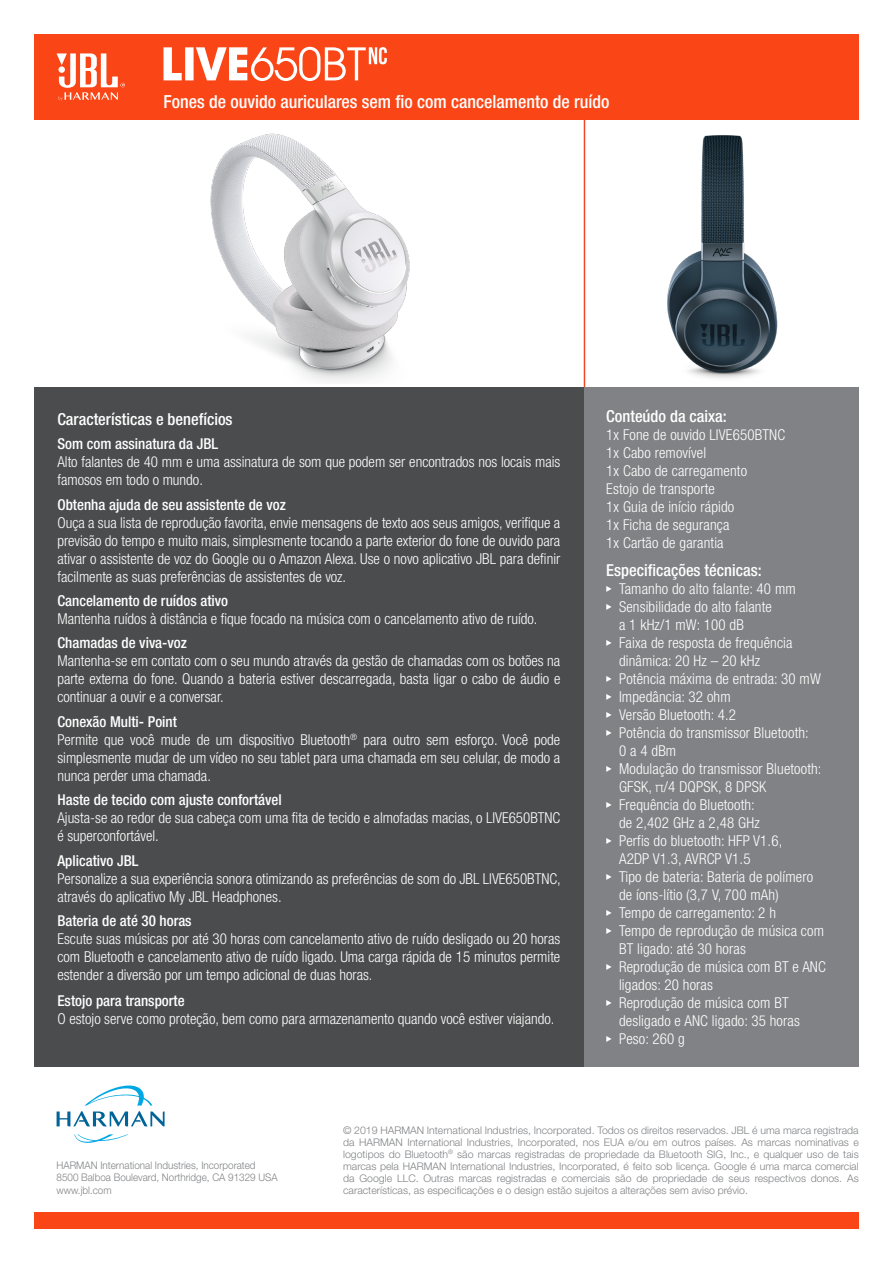
<style>
.page{position:relative;width:893px;height:1263px;background:#fff}
.page>*{position:absolute;margin:0;border:0;box-sizing:border-box;transform-origin:0 0}
.t1{font:500 condensed 18px "Helvetica Neue LT Pro";color:#fff}
.t2{font:500 condensed 16.5px "Helvetica Neue LT Pro";color:#fff}
.t3{font:300 condensed 15px/18px "Helvetica Neue LT Pro";letter-spacing:.005em;color:#fff}
.t4{font:500 condensed 15px "Helvetica Neue LT Pro";color:#fff}
.t5{font:300 10.5px/12px "Helvetica Neue LT Pro";color:#808285;text-align:justify}
.t6{font:300 10.5px "Helvetica Neue LT Pro";color:#808285;scale:.94 1}
</style>
<div class="page">
<img style="left:210px;top:133px;width:200px;height:249px">
<img style="left:667px;top:135px;width:111px;height:244px">
<div style="left:34px;top:34px;width:825px;height:85px;background:#fa4616"></div>
<div style="left:34px;top:1213px;width:825px;height:16px;background:#fa4616"></div>
<svg style="left:57px;top:53px;width:68px;height:48px"></svg>
<svg style="left:85px;top:1085px;width:67px;height:20px"></svg>
<svg style="left:74px;top:1134px;width:54px;height:9px"></svg>
<svg style="left:57px;top:1111px;width:108px;height:15px"></svg>
<hr style="left:584px;top:119px;width:1px;height:424px;background:#f04822">
<div style="left:584px;top:388px;width:275px;height:679px;background:#808285"></div>
<svg style="left:606px;top:586px;width:6px;height:6px"></svg>
<svg style="left:606px;top:604px;width:6px;height:6px"></svg>
<svg style="left:606px;top:640px;width:6px;height:6px"></svg>
<svg style="left:606px;top:676px;width:6px;height:6px"></svg>
<svg style="left:606px;top:694px;width:6px;height:6px"></svg>
<svg style="left:606px;top:712px;width:6px;height:6px"></svg>
<svg style="left:606px;top:730px;width:6px;height:6px"></svg>
<svg style="left:606px;top:766px;width:6px;height:6px"></svg>
<svg style="left:606px;top:802px;width:6px;height:6px"></svg>
<svg style="left:606px;top:838px;width:6px;height:6px"></svg>
<svg style="left:606px;top:874px;width:6px;height:6px"></svg>
<svg style="left:606px;top:910px;width:6px;height:6px"></svg>
<svg style="left:606px;top:928px;width:6px;height:6px"></svg>
<svg style="left:606px;top:964px;width:6px;height:6px"></svg>
<svg style="left:606px;top:1000px;width:6px;height:6px"></svg>
<svg style="left:606px;top:1036px;width:6px;height:6px"></svg>
<div style="left:34px;top:388px;width:550px;height:679px;background:#4b4c4d"></div>
<svg style="left:163px;top:47px;width:19px;height:33px"></svg>
<div style="left:185px;top:47px;width:9px;height:33px;background:#fff"></div>
<svg style="left:196px;top:47px;width:191px;height:34px"></svg>
<p class="t1" style="left:163px;top:90px;width:447px">Fones de ouvido auriculares sem fio com cancelamento de ruído</p>
<p class="t2" style="left:57px;top:409px;width:177px">Características e benefícios</p>
<p class="t4" style="left:57px;top:435px;width:162px">Som com assinatura da JBL</p>
<p class="t3" style="left:57px;top:453px;width:504px">Alto falantes de 40 mm e uma assinatura de som que podem ser encontrados nos locais mais famosos em todo o mundo.</p>
<p class="t4" style="left:57px;top:495px;width:230px">Obtenha ajuda de seu assistente de voz</p>
<p class="t3" style="left:57px;top:513px;width:504px;text-align:justify">Ouça a sua lista de reprodução favorita, envie mensagens de texto aos seus amigos, verifique a previsão do tempo e muito mais, simplesmente tocando a parte exterior do fone de ouvido para ativar o assistente de voz do Google ou o Amazon Alexa. Use o novo aplicativo JBL para definir facilmente as suas preferências de assistentes de voz.</p>
<p class="t4" style="left:57px;top:592px;width:172px">Cancelamento de ruídos ativo</p>
<p class="t3" style="left:57px;top:610px;width:482px">Mantenha ruídos à distância e fique focado na música com o cancelamento ativo de ruído.</p>
<p class="t4" style="left:57px;top:634px;width:131px">Chamadas de viva-voz</p>
<p class="t3" style="left:57px;top:652px;width:504px;text-align:justify">Mantenha-se em contato com o seu mundo através da gestão de chamadas com os botões na parte externa do fone. Quando a bateria estiver descarregada, basta ligar o cabo de áudio e continuar a ouvir e a conversar.</p>
<p class="t4" style="left:57px;top:712px;width:121px">Conexão Multi- Point</p>
<p class="t3" style="left:57px;top:730px;width:504px;text-align:justify">Permite que você mude de um dispositivo Bluetooth<sup>®</sup> para outro sem esforço. Você pode simplesmente mudar de um vídeo no seu tablet para uma chamada em seu celular, de modo a nunca perder uma chamada.</p>
<p class="t4" style="left:57px;top:791px;width:226px">Haste de tecido com ajuste confortável</p>
<p class="t3" style="left:57px;top:809px;width:504px">Ajusta-se ao redor de sua cabeça com uma fita de tecido e almofadas macias, o LIVE650BTNC é superconfortável.</p>
<p class="t4" style="left:57px;top:851px;width:83px">Aplicativo JBL</p>
<p class="t3" style="left:57px;top:869px;width:505px">Personalize a sua experiência sonora otimizando as preferências de som do JBL LIVE650BTNC, através do aplicativo My JBL Headphones.</p>
<p class="t4" style="left:57px;top:912px;width:136px">Bateria de até 30 horas</p>
<p class="t3" style="left:57px;top:929px;width:504px;text-align:justify">Escute suas músicas por até 30 horas com cancelamento ativo de ruído desligado ou 20 horas com Bluetooth e cancelamento ativo de ruído ligado. Uma carga rápida de 15 minutos permite estender a diversão por um tempo adicional de duas horas.</p>
<p class="t4" style="left:57px;top:992px;width:129px">Estojo para transporte</p>
<p class="t3" style="left:57px;top:1010px;width:499px">O estojo serve como proteção, bem como para armazenamento quando você estiver viajando.</p>
<p class="t2" style="left:606px;top:406px;width:122px">Conteúdo da caixa:</p>
<p class="t3" style="left:606px;top:425px;width:180px">1x Fone de ouvido LIVE650BTNC</p>
<p class="t3" style="left:606px;top:443px;width:101px">1x Cabo removível</p>
<p class="t3" style="left:606px;top:461px;width:142px">1x Cabo de carregamento</p>
<p class="t3" style="left:606px;top:479px;width:110px">Estojo de transporte</p>
<p class="t3" style="left:606px;top:497px;width:130px">1x Guia de início rápido</p>
<p class="t3" style="left:606px;top:515px;width:125px">1x Ficha de segurança</p>
<p class="t3" style="left:606px;top:533px;width:119px">1x Cartão de garantia</p>
<p class="t2" style="left:606px;top:560px;width:157px">Especificações técnicas:</p>
<p class="t3" style="left:619px;top:580px;width:178px">Tamanho do alto falante: 40 mm</p>
<p class="t3" style="left:619px;top:598px;width:154px">Sensibilidade do alto falante a 1 kHz/1 mW: 100 dB</p>
<p class="t3" style="left:619px;top:634px;width:175px">Faixa de resposta de frequência dinâmica: 20 Hz – 20 kHz</p>
<p class="t3" style="left:619px;top:670px;width:203px">Potência máxima de entrada: 30 mW</p>
<p class="t3" style="left:619px;top:688px;width:113px">Impedância: 32 ohm</p>
<p class="t3" style="left:619px;top:706px;width:119px">Versão Bluetooth: 4.2</p>
<p class="t3" style="left:619px;top:724px;width:191px">Potência do transmissor Bluetooth:<br>0 a 4 dBm</p>
<p class="t3" style="left:619px;top:760px;width:204px">Modulação do transmissor Bluetooth:<br>GFSK, π/4 DQPSK, 8 DPSK</p>
<p class="t3" style="left:619px;top:796px;width:142px">Frequência do Bluetooth: de 2,402 GHz a 2,48 GHz</p>
<p class="t3" style="left:619px;top:832px;width:165px">Perfis do bluetooth: HFP V1.6,<br>A2DP V1.3, AVRCP V1.5</p>
<p class="t3" style="left:619px;top:868px;width:196px">Tipo de bateria: Bateria de polímero de íons-lítio (3,7 V, 700 mAh)</p>
<p class="t3" style="left:619px;top:904px;width:159px">Tempo de carregamento: 2 h</p>
<p class="t3" style="left:619px;top:922px;width:206px">Tempo de reprodução de música com<br>BT ligado: até 30 horas</p>
<p class="t3" style="left:619px;top:958px;width:208px">Reprodução de música com BT e ANC ligados: 20 horas</p>
<p class="t3" style="left:619px;top:994px;width:182px">Reprodução de música com BT desligado e ANC ligado: 35 horas</p>
<p class="t3" style="left:619px;top:1030px;width:67px">Peso: 260 g</p>
<p class="t6" style="left:57px;top:1158px;width:213px">HARMAN International Industries, Incorporated</p>
<p class="t6" style="left:57px;top:1171px;width:237px">8500 Balboa Boulevard, Northridge, CA 91329 USA</p>
<p class="t6" style="left:57px;top:1184px;width:60px">www.jbl.com</p>
<p class="t5" style="left:343px;top:1124px;width:517px">© 2019 HARMAN International Industries, Incorporated. Todos os direitos reservados. JBL é uma marca registrada da HARMAN International Industries, Incorporated, nos EUA e/ou em outros países. As marcas nominativas e logotipos do Bluetooth<sup>®</sup> são marcas registradas de propriedade da Bluetooth SIG, Inc., e qualquer uso de tais marcas pela HARMAN International Industries, Incorporated, é feito sob licença. Google é uma marca comercial da Google LLC. Outras marcas registradas e comerciais são de propriedade de seus respectivos donos. As características, as especificações e o design estão sujeitos a alterações sem aviso prévio.</p>
</div>
